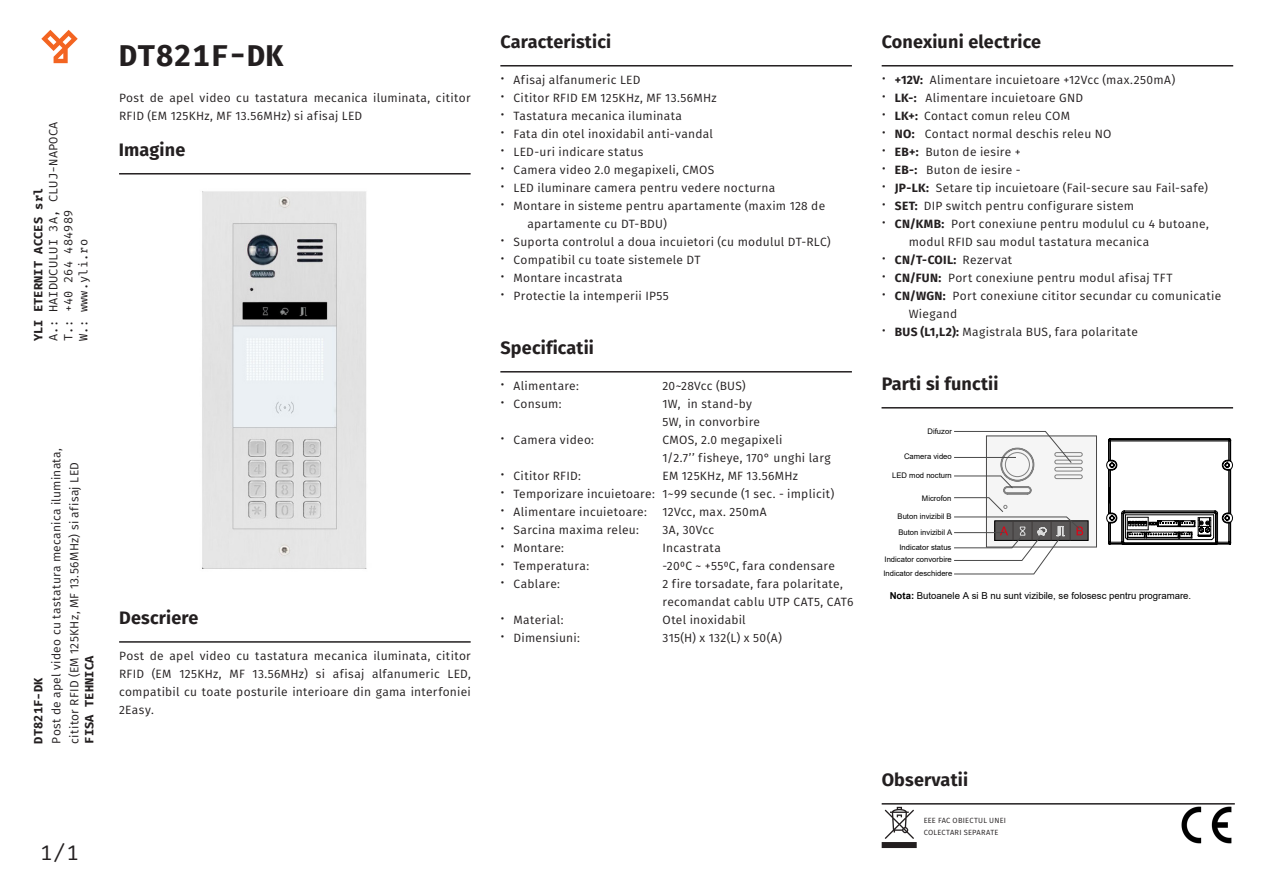
<style>
.page{position:relative;width:1263px;height:893px;background:#fff}
.page>*{position:absolute;margin:0;border:0;box-sizing:border-box;transform-origin:0 0}
.t1{font:700 30px "Fira Mono";letter-spacing:.01em;color:#231f20}
.t2{font:21px "Fira Mono";color:#231f20}
.t3{font:700 18px "Fira Sans";letter-spacing:.01em;color:#231f20}
.t4{font:12px/18px "Fira Sans";letter-spacing:.025em;color:#231f20}
.t5{font:12px/15px "Fira Mono";letter-spacing:.01em;color:#231f20}
.t6{font:700 12px "Fira Mono";letter-spacing:.01em;color:#231f20}
.t7{font:700 12px "Fira Sans";letter-spacing:.025em;color:#231f20}
.t8{font:9.6px "Arial";color:#000}
.t9{font:8.7px "Arial";color:#000}
.t10{font:7.65px/14.2px "Arial";color:#000}
.t11{font:7.5px/12px "Fira Sans";letter-spacing:.03em;color:#231f20}
.s1{font-size:18px}
.s2{font-weight:700}
.s3{font-weight:400;font-size:18px}
.s4{font-weight:400}
</style>
<div class="page">
<svg style="left:41px;top:30px;width:37px;height:33px"></svg>
<hr style="left:119px;top:173px;width:352px;height:2px;background:#231f20">
<hr style="left:119px;top:641px;width:352px;height:2px;background:#231f20">
<hr style="left:500px;top:371px;width:352px;height:2px;background:#231f20">
<hr style="left:500px;top:65px;width:352px;height:2px;background:#231f20">
<hr style="left:882px;top:65px;width:351px;height:2px;background:#231f20">
<hr style="left:882px;top:803px;width:353px;height:2px;background:#231f20">
<svg style="left:885px;top:807px;width:29px;height:32px"></svg>
<div style="left:882px;top:842px;width:35px;height:6px;background:#231f20"></div>
<img style="left:1178px;top:804px;width:57px;height:40px">
<hr style="left:881px;top:407px;width:352px;height:2px;background:#231f20">
<div style="left:986px;top:436px;width:110px;height:111px;background:#f5f5f5"></div>
<div style="left:986px;top:436px;width:111px;height:111px;border:1px solid #4a4949"></div>
<svg style="left:954px;top:431px;width:134px;height:143px"></svg>
<svg style="left:1106px;top:438px;width:127px;height:107px"></svg>
<img style="left:202px;top:191px;width:165px;height:378px">
<p class="t5" style="left:47px;top:341px;width:221px;rotate:-90deg">A.: HAIDUCULUI 3A, CLUJ-NAPOCA<br>T.: +40 264 484989<br>W.: www.yli.ro</p>
<p class="t6" style="left:30px;top:341px;width:155px;rotate:-90deg">YLI ETERNIT ACCES srl</p>
<p class="t1" style="left:119px;top:34px;width:166px">DT821F-DK</p>
<p class="t4" style="left:119px;top:88px;width:353px">Post de apel video cu tastatura mecanica iluminata, cititor<br>RFID (EM 125KHz, MF 13.56MHz) si afisaj LED</p>
<p class="t3" style="left:119px;top:134px;width:68px">Imagine</p>
<p class="t6" style="left:30px;top:744px;width:67px;rotate:-90deg">DT821F-DK</p>
<p class="t4" style="left:47px;top:744px;width:297px;rotate:-90deg">Post de apel video cu tastatura mecanica iluminata, cititor RFID (EM 125KHz, MF 13.56MHz) si afisaj LED</p>
<p class="t6" style="left:81px;top:744px;width:89px;rotate:-90deg">FISA TEHNICA</p>
<p class="t3" style="left:119px;top:602px;width:81px">Descriere</p>
<p class="t4" style="left:119px;top:646px;width:353px;text-align:justify">Post de apel video cu tastatura mecanica iluminata, cititor RFID (EM 125KHz, MF 13.56MHz) si afisaj alfanumeric LED, compatibil cu toate posturile interioare din gama interfoniei 2Easy.</p>
<h2 class="t2" style="left:40px;top:838px;width:40px">1/1</h2>
<p class="t3" style="left:500px;top:26px;width:112px">Caracteristici</p>
<p class="t4" style="left:500px;top:70px;width:141px"><span class="s1">∙</span> Afisaj alfanumeric LED</p>
<p class="t4" style="left:500px;top:88px;width:218px"><span class="s1">∙</span> Cititor RFID EM 125KHz, MF 13.56MHz</p>
<p class="t4" style="left:500px;top:106px;width:183px"><span class="s1">∙</span> Tastatura mecanica iluminata</p>
<p class="t4" style="left:500px;top:124px;width:214px"><span class="s1">∙</span> Fata din otel inoxidabil anti-vandal</p>
<p class="t4" style="left:500px;top:142px;width:144px"><span class="s1">∙</span> LED-uri indicare status</p>
<p class="t4" style="left:500px;top:160px;width:215px"><span class="s1">∙</span> Camera video 2.0 megapixeli, CMOS</p>
<p class="t4" style="left:500px;top:178px;width:276px"><span class="s1">∙</span> LED iluminare camera pentru vedere nocturna</p>
<p class="t4" style="left:527px;top:196px;width:299px;text-indent:-27px"><span class="s1">∙</span> Montare in sisteme pentru apartamente (maxim 128 de apartamente cu DT-BDU)</p>
<p class="t4" style="left:500px;top:232px;width:332px"><span class="s1">∙</span> Suporta controlul a doua incuietori (cu modulul DT-RLC)</p>
<p class="t4" style="left:500px;top:250px;width:202px"><span class="s1">∙</span> Compatibil cu toate sistemele DT</p>
<p class="t4" style="left:500px;top:268px;width:124px"><span class="s1">∙</span> Montare incastrata</p>
<p class="t4" style="left:500px;top:286px;width:170px"><span class="s1">∙</span> Protectie la intemperii IP55</p>
<p class="t3" style="left:500px;top:332px;width:95px">Specificatii</p>
<p class="t4" style="left:500px;top:376px;width:80px"><span class="s1">∙</span> Alimentare:</p>
<p class="t4" style="left:662px;top:376px;width:85px">20~28Vcc (BUS)</p>
<p class="t4" style="left:500px;top:394px;width:63px"><span class="s1">∙</span> Consum:</p>
<p class="t4" style="left:662px;top:394px;width:99px">1W, in stand-by<br>5W, in convorbire</p>
<p class="t4" style="left:500px;top:430px;width:95px"><span class="s1">∙</span> Camera video:</p>
<p class="t4" style="left:662px;top:430px;width:122px">CMOS, 2.0 megapixeli</p>
<p class="t4" style="left:662px;top:448px;width:170px">1/2.7’’ fisheye, 170° unghi larg</p>
<p class="t4" style="left:500px;top:466px;width:82px"><span class="s1">∙</span> Cititor RFID:</p>
<p class="t4" style="left:662px;top:466px;width:137px">EM 125KHz, MF 13.56MHz</p>
<p class="t4" style="left:500px;top:484px;width:335px"><span class="s1">∙</span> Temporizare incuietoare: 1~99 secunde (1 sec. - implicit)</p>
<p class="t4" style="left:500px;top:502px;width:148px"><span class="s1">∙</span> Alimentare incuietoare:</p>
<p class="t4" style="left:662px;top:502px;width:106px">12Vcc, max. 250mA</p>
<p class="t4" style="left:500px;top:520px;width:140px"><span class="s1">∙</span> Sarcina maxima releu:</p>
<p class="t4" style="left:662px;top:520px;width:53px">3A, 30Vcc</p>
<p class="t4" style="left:500px;top:538px;width:65px"><span class="s1">∙</span> Montare:</p>
<p class="t4" style="left:662px;top:538px;width:60px">Incastrata</p>
<p class="t4" style="left:500px;top:556px;width:90px"><span class="s1">∙</span> Temperatura:</p>
<p class="t4" style="left:662px;top:556px;width:174px">-200C ~ +550C, fara condensare</p>
<p class="t4" style="left:500px;top:574px;width:61px"><span class="s1">∙</span> Cablare:</p>
<p class="t4" style="left:662px;top:574px;width:192px">2 fire torsadate, fara polaritate, recomandat cablu UTP CAT5, CAT6</p>
<p class="t4" style="left:500px;top:610px;width:65px"><span class="s1">∙</span> Material:</p>
<p class="t4" style="left:662px;top:610px;width:85px">Otel inoxidabil</p>
<p class="t4" style="left:500px;top:628px;width:81px"><span class="s1">∙</span> Dimensiuni:</p>
<p class="t4" style="left:662px;top:628px;width:121px">315(H) x 132(L) x 50(A)</p>
<p class="t3" style="left:882px;top:26px;width:161px">Conexiuni electrice</p>
<p class="t4" style="left:882px;top:70px;width:295px"><span class="s1">∙</span> <span class="s2">+12V:</span> Alimentare incuietoare +12Vcc (max.250mA)</p>
<p class="t4" style="left:882px;top:88px;width:203px"><span class="s1">∙</span> <span class="s2">LK-:</span> Alimentare incuietoare GND</p>
<p class="t4" style="left:882px;top:106px;width:190px"><span class="s1">∙</span> <span class="s2">LK+:</span> Contact comun releu COM</p>
<p class="t4" style="left:882px;top:124px;width:231px"><span class="s1">∙</span> <span class="s2">NO:</span> Contact normal deschis releu NO</p>
<p class="t4" style="left:882px;top:142px;width:141px"><span class="s1">∙</span> <span class="s2">EB+:</span> Buton de iesire +</p>
<p class="t4" style="left:882px;top:160px;width:140px"><span class="s1">∙</span> <span class="s2">EB-:</span> Buton de iesire -</p>
<p class="t4" style="left:882px;top:178px;width:328px"><span class="s1">∙</span> <span class="s2">JP-LK:</span> Setare tip incuietoare (Fail-secure sau Fail-safe)</p>
<p class="t4" style="left:882px;top:196px;width:254px"><span class="s1">∙</span> <span class="s2">SET:</span> DIP switch pentru configurare sistem</p>
<p class="t4" style="left:909px;top:214px;width:302px;text-indent:-27px"><span class="s1">∙</span> <span class="s2">CN/KMB:</span> Port conexiune pentru modulul cu 4 butoane, modul RFID sau modul tastatura mecanica</p>
<p class="t7" style="left:882px;top:249px;width:132px"><span class="s3">∙</span> CN/T-COIL: <span class="s4">Rezervat</span></p>
<p class="t4" style="left:882px;top:268px;width:292px"><span class="s1">∙</span> <span class="s2">CN/FUN:</span> Port conexiune pentru modul afisaj TFT</p>
<p class="t4" style="left:909px;top:286px;width:314px;text-indent:-27px"><span class="s1">∙</span> <span class="s2">CN/WGN:</span> Port conexiune cititor secundar cu comunicatie<br>Wiegand</p>
<p class="t4" style="left:882px;top:322px;width:258px"><span class="s1">∙</span> <span class="s2">BUS (L1,L2):</span> Magistrala BUS, fara polaritate</p>
<p class="t3" style="left:882px;top:368px;width:118px">Parti si functii</p>
<p class="t10" style="left:927px;top:424px;width:26px">Difuzor</p>
<p class="t10" style="left:904px;top:449px;width:49px">Camera video</p>
<p class="t10" style="left:892px;top:468px;width:61px">LED mod nocturn</p>
<p class="t10" style="left:922px;top:491px;width:31px">Microfon</p>
<p class="t10" style="left:898px;top:525px;width:55px">Buton invizibil A<br>Indicator status</p>
<p class="t10" style="left:883px;top:553px;width:71px;line-height:13.5px">Indicator convorbire<br>Indicator deschidere</p>
<p class="t10" style="left:897px;top:509px;width:56px">Buton invizibil B</p>
<p class="t8" style="left:890px;top:589px;width:303px"><span class="s2">Nota:</span> Butoanele A si B nu sunt vizibile, se folosesc pentru programare.</p>
<p class="t3" style="left:882px;top:764px;width:88px">Observatii</p>
<p class="t11" style="left:924px;top:814px;width:84px">EEE FAC OBIECTUL UNEI<br>COLECTARI SEPARATE</p>
<p class="t9" style="left:893px;top:823px;width:110px">station is installed, set to 00.</p>
</div>
